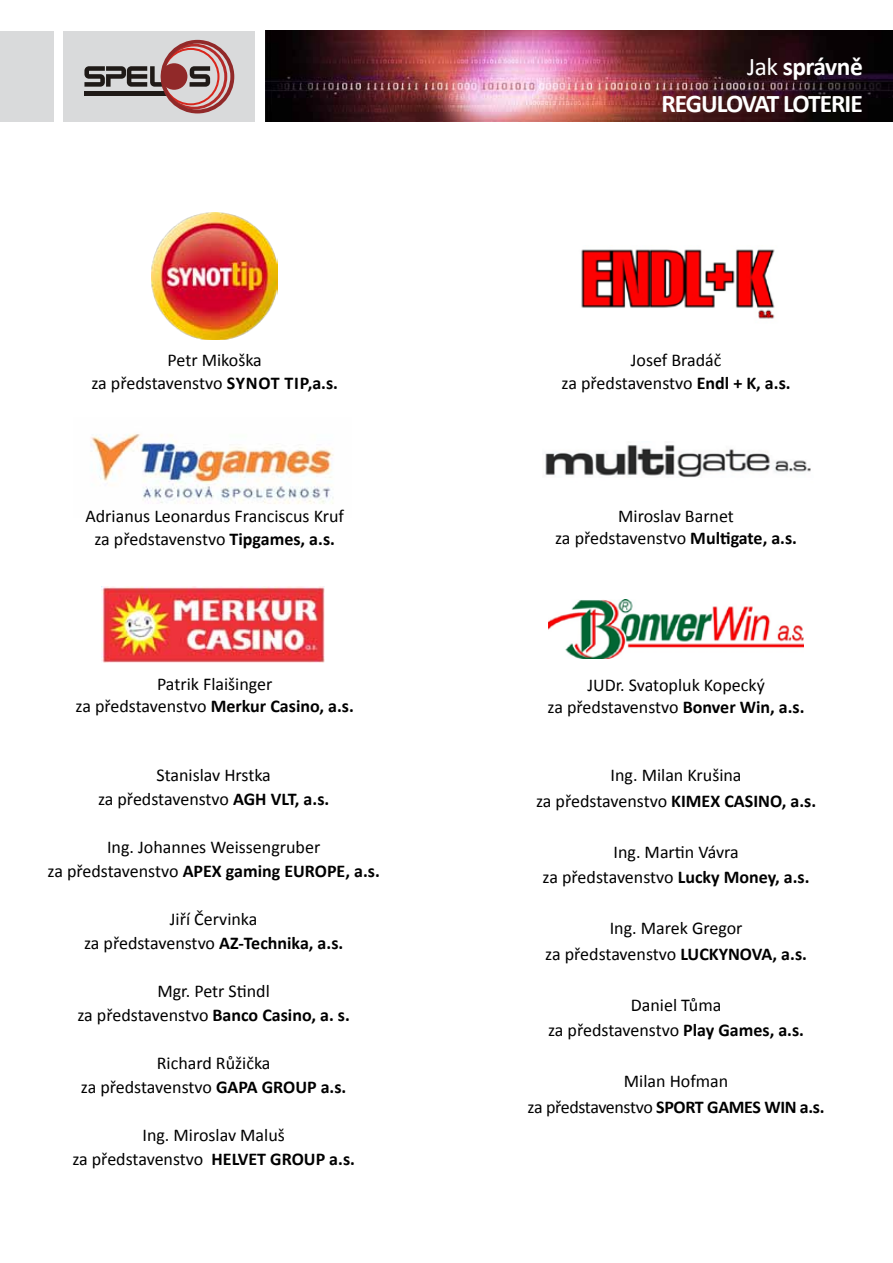
<style>
.page{position:relative;width:893px;height:1263px;background:#fff}
.page>*{position:absolute;margin:0;border:0;box-sizing:border-box;transform-origin:0 0}
.t1{font:700 25.5px/37.5px "Calibri";letter-spacing:-.04em;color:#fff;text-align:right}
.t2{font:18px/22.5px "Calibri";color:#000;text-align:center}
.t3{font:700 18px "Calibri";color:#000}
.s1{font-weight:700}
.s2{font-weight:400}
</style>
<div class="page">
<div style="left:64px;top:31px;width:191px;height:90px;background:#d9dadb"></div>
<div style="left:0;top:31px;width:53px;height:90px;background:#d9dadb"></div>
<svg style="left:84px;top:40px;width:150px;height:73px"></svg>
<img style="left:266px;top:31px;width:627px;height:90px">
<img style="left:91px;top:434px;width:243px;height:70px">
<img style="left:151px;top:213px;width:126px;height:126px">
<img style="left:581px;top:249px;width:194px;height:70px">
<img style="left:545px;top:445px;width:266px;height:33px">
<img style="left:101px;top:586px;width:224px;height:76px">
<img style="left:549px;top:600px;width:255px;height:59px">
<p class="t2" style="left:91px;top:348px;width:172px;text-align:left;text-indent:76px">Petr Mikoška za představenstvo <span class="s1">Synot</span></p>
<p class="t3" style="left:285px;top:371px;width:55px">Tip,a.s.</p>
<h1 class="t1" style="left:661px;top:46px;width:203px"><span class="s2">Jak</span> správně<br>REGULOVAT LOTERIE</h1>
<p class="t2" style="left:562px;top:348px;width:231px">Josef Bradáč<br>za představenstvo <span class="s1">Endl + K, a.s.</span></p>
<p class="t2" style="left:85px;top:504px;width:260px">Adrianus Leonardus Franciscus Kruf za představenstvo <span class="s1">Tipgames, a.s.</span></p>
<p class="t2" style="left:555px;top:504px;width:243px">Miroslav Barnet<br>za představenstvo <span class="s1">Multigate, a.s.</span></p>
<p class="t2" style="left:76px;top:672px;width:280px">Patrik Flaišinger<br>za představenstvo <span class="s1">Merkur Casino, a.s.</span></p>
<p class="t2" style="left:98px;top:762px;width:233px;line-height:24px">Stanislav Hrstka<br>za představenstvo <span class="s1">AGH VLT, a.s.</span></p>
<p class="t2" style="left:48px;top:834px;width:334px;line-height:24px">Ing. Johannes Weissengruber<br>za představenstvo <span class="s1">APEX gaming EUROPE, a.s.</span></p>
<p class="t2" style="left:84px;top:906px;width:261px;line-height:24px">Jiří Červinka<br>za představenstvo <span class="s1">AZ-Technika, a.s.</span></p>
<p class="t2" style="left:77px;top:978px;width:274px;line-height:24px">Mgr. Petr Stindl<br>za představenstvo <span class="s1">Banco Casino, a. s.</span></p>
<p class="t2" style="left:81px;top:1050px;width:267px;line-height:24px">Richard Růžička<br>za představenstvo <span class="s1">GAPA GROUP a.s.</span></p>
<p class="t2" style="left:72px;top:1122px;width:284px;line-height:24px">Ing. Miroslav Maluš<br>za představenstvo <span class="s1">HELVET GROUP a.s.</span></p>
<p class="t2" style="left:548px;top:673px;width:258px">JUDr. Svatopluk Kopecký<br>za představenstvo <span class="s1">Bonver Win, a.s.</span></p>
<p class="t2" style="left:536px;top:761px;width:282px;line-height:25.5px">Ing. Milan Krušina<br>za představenstvo <span class="s1">KIMEX CASINO, a.s.</span></p>
<p class="t2" style="left:543px;top:838px;width:268px;line-height:25.5px">Ing. Martin Vávra<br>za představenstvo <span class="s1">Lucky Money, a.s.</span></p>
<p class="t2" style="left:545px;top:914px;width:263px;line-height:25.5px">Ing. Marek Gregor<br>za představenstvo <span class="s1">LUCKYNOVA, a.s.</span></p>
<p class="t2" style="left:548px;top:991px;width:257px;line-height:25.5px">Daniel Tůma<br>za představenstvo <span class="s1">Play Games, a.s.</span></p>
<p class="t2" style="left:528px;top:1067px;width:298px;line-height:25.5px">Milan Hofman<br>za představenstvo <span class="s1">SPORT GAMES WIN a.s.</span></p>
</div>
